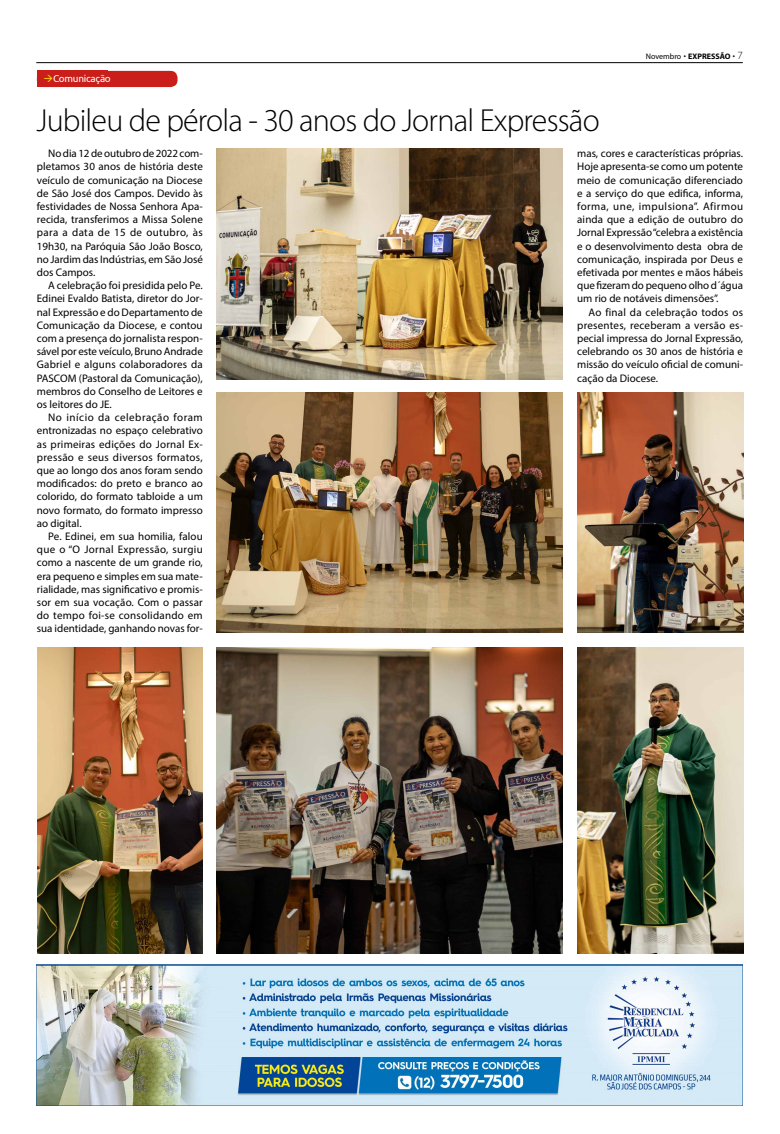
<style>
.page{position:relative;width:780px;height:1134px;background:#fff}
.page>*{position:absolute;margin:0;border:0;box-sizing:border-box;transform-origin:0 0}
.t1{font:300 32px "Myriad Pro";letter-spacing:-.025em;color:#000}
.t2{font:11px/13.2px "Myriad Pro";color:#000;text-align:justify}
.t3{font:10px "Ubuntu";letter-spacing:-.025em;color:#fff}
.t4{font:700 8px "Myriad Pro";color:#000}
.s1{font-weight:400}
.s2{font-weight:300;font-size:11px}
.s3{color:#f6d000}
</style>
<div class="page">
<hr style="left:36px;top:62px;width:706px;height:1px;background:#000">
<div style="left:37px;top:71px;width:140px;height:16px;background:#c91e19;border-radius:7px"></div>
<div style="left:37px;top:71px;width:71px;height:16px;background:#c91e19"></div>
<img style="left:217px;top:149px;width:345px;height:230px">
<img style="left:217px;top:393px;width:345px;height:240px">
<img style="left:36px;top:964px;width:706px;height:142px">
<img style="left:38px;top:648px;width:165px;height:305px">
<img style="left:577px;top:648px;width:166px;height:305px">
<img style="left:217px;top:648px;width:345px;height:305px">
<img style="left:577px;top:393px;width:166px;height:240px">
<p class="t4" style="left:645px;top:51px;width:98px"><span class="s1">Novembro</span> EXPRESSÃO <span class="s2">7</span></p>
<p class="t3" style="left:44px;top:72px;width:69px"><span class="s3">→</span>Comunicação</p>
<h1 class="t1" style="left:36px;top:101px;width:564px">Jubileu de pérola - 30 anos do Jornal Expressão</h1>
<p class="t2" style="left:37px;top:147px;width:167px;text-indent:11px">No dia 12 de outubro de 2022 com&shy;pletamos 30 anos de história deste veículo de comunicação na Diocese de São José dos Campos. Devido às festividades de Nossa Senhora Apa&shy;recida, transferimos a Missa Solene para a data de 15 de outubro, às 19h30, na Paróquia São João Bosco, no Jardim das Indústrias, em São José dos Campos.</p>
<p class="t2" style="left:37px;top:279px;width:167px;text-indent:11px">A celebração foi presidida pelo Pe.<br>Edinei Evaldo Batista, diretor do Jor&shy;nal Expressão e do Departamento de Comunicação da Diocese, e contou com a presença do jornalista respon&shy;sável por este veículo, Bruno Andrade Gabriel e alguns colaboradores da PASCOM (Pastoral da Comunicação), membros do Conselho de Leitores e os leitores do JE.</p>
<p class="t2" style="left:37px;top:411px;width:167px;text-indent:11px">No início da celebração foram entronizadas no espaço celebrativo as primeiras edições do Jornal Ex&shy;pressão e seus diversos formatos, que ao longo dos anos foram sendo modificados: do preto e branco ao colorido, do formato tabloide a um novo formato, do formato impresso ao digital.</p>
<p class="t2" style="left:37px;top:529px;width:167px;text-indent:11px">Pe. Edinei, em sua homilia, falou que o “O Jornal Expressão, surgiu como a nascente de um grande rio, era pequeno e simples em sua mate&shy;rialidade, mas significativo e promis&shy;sor em sua vocação. Com o passar do tempo foi-se consolidando em sua identidade, ganhando novas for-</p>
<p class="t2" style="left:577px;top:147px;width:167px">mas, cores e características próprias.<br>Hoje apresenta-se como um potente meio de comunicação diferenciado e a serviço do que edifica, informa, forma, une, impulsiona”. Afirmou ainda que a edição de outubro do Jornal Expressão “celebra a existência e o desenvolvimento desta obra de comunicação, inspirada por Deus e efetivada por mentes e mãos hábeis que fizeram do pequeno olho d´água um rio de notáveis dimensões”.</p>
<p class="t2" style="left:577px;top:305px;width:167px;text-indent:11px">Ao final da celebração todos os presentes, receberam a versão es&shy;pecial impressa do Jornal Expressão, celebrando os 30 anos de história e missão do veículo oficial de comuni&shy;cação da Diocese.</p>
</div>
